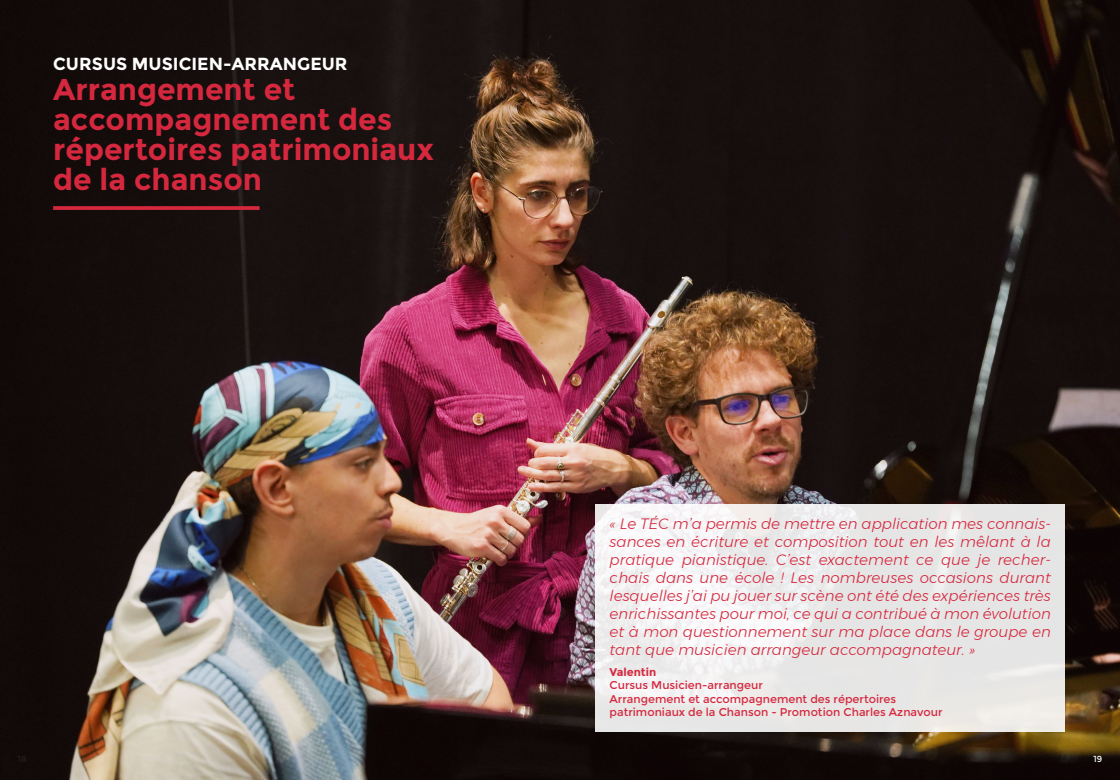
<style>
.page{position:relative;width:1120px;height:780px;background:#fff}
.page>*{position:absolute;margin:0;border:0;box-sizing:border-box;transform-origin:0 0}
.t1{font:700 30px/30px "Montserrat";color:#d5283e}
.t2{font:700 17.5px "Montserrat";color:#fff}
.t3{font:italic 300 15px/18px "Montserrat";color:#d5283e;text-align:justify}
.t4{font:11.25px/13.5px "Montserrat";color:#d5283e}
.t5{font:700 11.25px "Montserrat";color:#d5283e}
.t6{font:8.75px "Montserrat";color:#231f20}
.t7{font:8.75px "Montserrat";color:#fff}
</style>
<div class="page">
<img style="left:0;top:0;width:1120px;height:780px">
<div style="left:595px;top:504px;width:470px;height:228px;background:linear-gradient(to right,#f4f2f4,#e5e4e2)"></div>
<svg style="left:53px;top:206px;width:207px;height:4px"></svg>
<p class="t2" style="left:53px;top:53px;width:296px">CURSUS MUSICIEN-ARRANGEUR</p>
<h1 class="t1" style="left:53px;top:75px;width:382px">Arrangement et accompagnement des répertoires patrimoniaux de la chanson</h1>
<p class="t3" style="left:609px;top:514px;width:443px">« Le TÉC m’a permis de mettre en application mes connais&shy;sances en écriture et composition tout en les mêlant à la pratique pianistique. C’est exactement ce que je recher&shy;chais dans une école ! Les nombreuses occasions durant lesquelles j’ai pu jouer sur scène ont été des expériences très enrichissantes pour moi, ce qui a contribué à mon évolution et à mon questionnement sur ma place dans le groupe en tant que musicien arrangeur accompagnateur. »</p>
<p class="t5" style="left:609px;top:665px;width:48px">Valentin</p>
<p class="t4" style="left:609px;top:678px;width:334px">Cursus Musicien-arrangeur<br>Arrangement et accompagnement des répertoires patrimoniaux de la Chanson - Promotion Charles Aznavour</p>
<p class="t6" style="left:18px;top:754px;width:10px">18</p>
<p class="t7" style="left:1093px;top:754px;width:10px">19</p>
</div>
